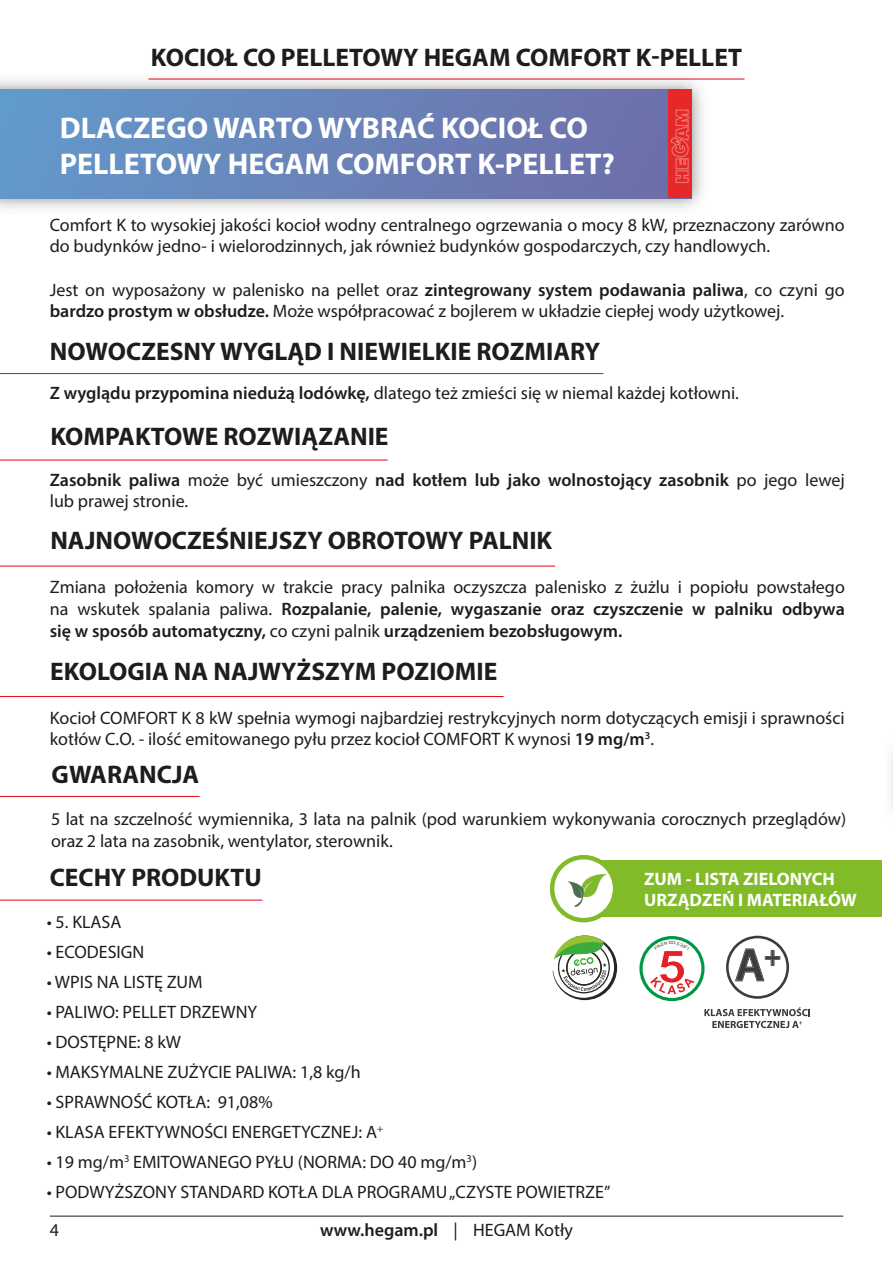
<style>
.page{position:relative;width:893px;height:1263px;background:#fff}
.page>*{position:absolute;margin:0;border:0;box-sizing:border-box;transform-origin:0 0}
.t1{font:700 45.15px "Arial";color:#e32126;scale:1.15 1}
.t2{font:700 30px/36px "Myriad Pro";color:#fff}
.t3{font:700 25.5px "Myriad Pro";color:#1d1d1b}
.t4{font:18px/21.6px "Myriad Pro";color:#1d1d1b}
.t5{font:600 18px/21.6px "Myriad Pro";color:#1d1d1b}
.t6{font:700 18px/21.6px "Myriad Pro";color:#fff}
.s1{font-weight:600}
.s2{font-weight:400}
</style>
<div class="page">
<hr style="left:0;top:373px;width:603px;height:1px;background:#e30613">
<hr style="left:0;top:460px;width:388px;height:1px;background:#e30613">
<hr style="left:0;top:796px;width:199px;height:1px;background:#e30613">
<hr style="left:0;top:900px;width:262px;height:1px;background:#e30613">
<hr style="left:0;top:566px;width:555px;height:1px;background:#e30613">
<hr style="left:0;top:696px;width:504px;height:1px;background:#e30613">
<hr style="left:50px;top:1216px;width:793px;height:1px;background:#1d1d1b">
<hr style="left:148px;top:79px;width:596px;height:1px;background:#e30613">
<div style="left:577px;top:860px;width:305px;height:56px;background:#81bb27"></div>
<svg style="left:552px;top:857px;width:63px;height:63px"></svg>
<div style="left:550px;top:855px;width:67px;height:67px;border:4px solid #81bb27;border-radius:50%"></div>
<img style="left:564px;top:872px;width:46px;height:38px">
<svg style="left:553px;top:935px;width:64px;height:65px"></svg>
<div style="left:639px;top:936px;width:66px;height:65px;border:3px solid #009847;border-radius:50%"></div>
<svg style="left:704px;top:1007px;width:106px;height:21px"></svg>
<svg style="left:726px;top:936px;width:63px;height:63px"></svg>
<img style="left:0;top:78px;width:714px;height:131px">
<div style="left:0;top:90px;width:691px;height:108px;background:linear-gradient(to right,#6399cb,#6f6da7)"></div>
<div style="left:668px;top:90px;width:23px;height:108px;background:#e62829"></div>
<svg style="left:670px;top:110px;width:18px;height:73px"></svg>
<svg style="left:650px;top:941px;width:44px;height:53px"></svg>
<h3 class="t3" style="left:151px;top:41px;width:593px">KOCIOŁ CO PELLETOWY HEGAM COMFORT K-PELLET</h3>
<h2 class="t2" style="left:60px;top:109px;width:557px">DLACZEGO WARTO WYBRAĆ KOCIOŁ CO<br>PELLETOWY HEGAM COMFORT K-PELLET?</h2>
<p class="t4" style="left:50px;top:214px;width:796px">Comfort K to wysokiej jakości kocioł wodny centralnego ogrzewania o mocy 8 kW, przeznaczony zarówno do budynków jedno- i wielorodzinnych, jak również budynków gospodarczych, czy handlowych.</p>
<p class="t4" style="left:50px;top:278px;width:796px">Jest on wyposażony w palenisko na pellet oraz <span class="s1">zintegrowany system podawania paliwa</span>, co czyni go <span class="s1">bardzo prostym w obsłudze.</span> Może współpracować z bojlerem w układzie ciepłej wody użytkowej.</p>
<h3 class="t3" style="left:50px;top:335px;width:552px">NOWOCZESNY WYGLĄD I NIEWIELKIE ROZMIARY</h3>
<p class="t4" style="left:50px;top:382px;width:691px"><span class="s1">Z wyglądu przypomina niedużą lodówkę,</span> dlatego też zmieści się w niemal każdej kotłowni.</p>
<h3 class="t3" style="left:50px;top:419px;width:340px">KOMPAKTOWE ROZWIĄZANIE</h3>
<p class="t5" style="left:50px;top:468px;width:797px">Zasobnik paliwa <span class="s2">może być umieszczony</span> nad kotłem lub jako wolnostojący zasobnik <span class="s2">po jego lewej lub prawej stronie.</span></p>
<h3 class="t3" style="left:50px;top:524px;width:503px">NAJNOWOCZEŚNIEJSZY OBROTOWY PALNIK</h3>
<p class="t4" style="left:50px;top:576px;width:797px;text-align:justify">Zmiana położenia komory w trakcie pracy palnika oczyszcza palenisko z żużlu i popiołu powstałego na wskutek spalania paliwa. <span class="s1">Rozpalanie, palenie, wygaszanie oraz czyszczenie w palniku odbywa się w sposób automatyczny,</span> co czyni palnik <span class="s1">urządzeniem bezobsługowym.</span></p>
<h3 class="t3" style="left:50px;top:654px;width:449px">EKOLOGIA NA NAJWYŻSZYM POZIOMIE</h3>
<p class="t4" style="left:50px;top:707px;width:796px">Kocioł COMFORT K 8 kW spełnia wymogi najbardziej restrykcyjnych norm dotyczących emisji i sprawności kotłów C.O. - ilość emitowanego pyłu przez kocioł COMFORT K wynosi <span class="s1">19 mg/m</span><sup>3</sup>.</p>
<h3 class="t3" style="left:52px;top:757px;width:149px">GWARANCJA</h3>
<p class="t4" style="left:51px;top:808px;width:797px">5 lat na szczelność wymiennika, 3 lata na palnik (pod warunkiem wykonywania corocznych przeglądów) oraz 2 lata na zasobnik, wentylator, sterownik.</p>
<h3 class="t3" style="left:50px;top:860px;width:214px">CECHY PRODUKTU</h3>
<p class="t4" style="left:47px;top:911px;width:76px">• 5. KLASA</p>
<p class="t4" style="left:47px;top:941px;width:99px">• ECODESIGN</p>
<p class="t4" style="left:47px;top:971px;width:158px">• WPIS NA LISTĘ ZUM</p>
<p class="t4" style="left:47px;top:1001px;width:212px">• PALIWO: PELLET DRZEWNY</p>
<p class="t4" style="left:47px;top:1031px;width:136px">• DOSTĘPNE: 8 kW</p>
<p class="t4" style="left:47px;top:1061px;width:316px">• MAKSYMALNE ZUŻYCIE PALIWA: 1,8 kg/h</p>
<p class="t4" style="left:47px;top:1091px;width:227px">• SPRAWNOŚĆ KOTŁA: 91,08%</p>
<p class="t4" style="left:47px;top:1121px;width:338px">• KLASA EFEKTYWNOŚCI ENERGETYCZNEJ: A<sup>+</sup></p>
<p class="t4" style="left:47px;top:1151px;width:432px">• 19 mg/m<sup>3</sup> EMITOWANEGO PYŁU (NORMA: DO 40 mg/m<sup>3</sup>)</p>
<p class="t4" style="left:47px;top:1181px;width:565px">• PODWYŻSZONY STANDARD KOTŁA DLA PROGRAMU „CZYSTE POWIETRZE”</p>
<p class="t4" style="left:50px;top:1219px;width:11px">4</p>
<p class="t5" style="left:320px;top:1219px;width:254px">www.hegam.pl <span class="s2">| HEGAM Kotły</span></p>
<p class="t6" style="left:644px;top:867px;width:214px">ZUM - LISTA ZIELONYCH<br>URZĄDZEŃ I MATERIAŁÓW</p>
<h1 class="t1" style="left:657px;top:935px;width:27px">5</h1>
</div>
